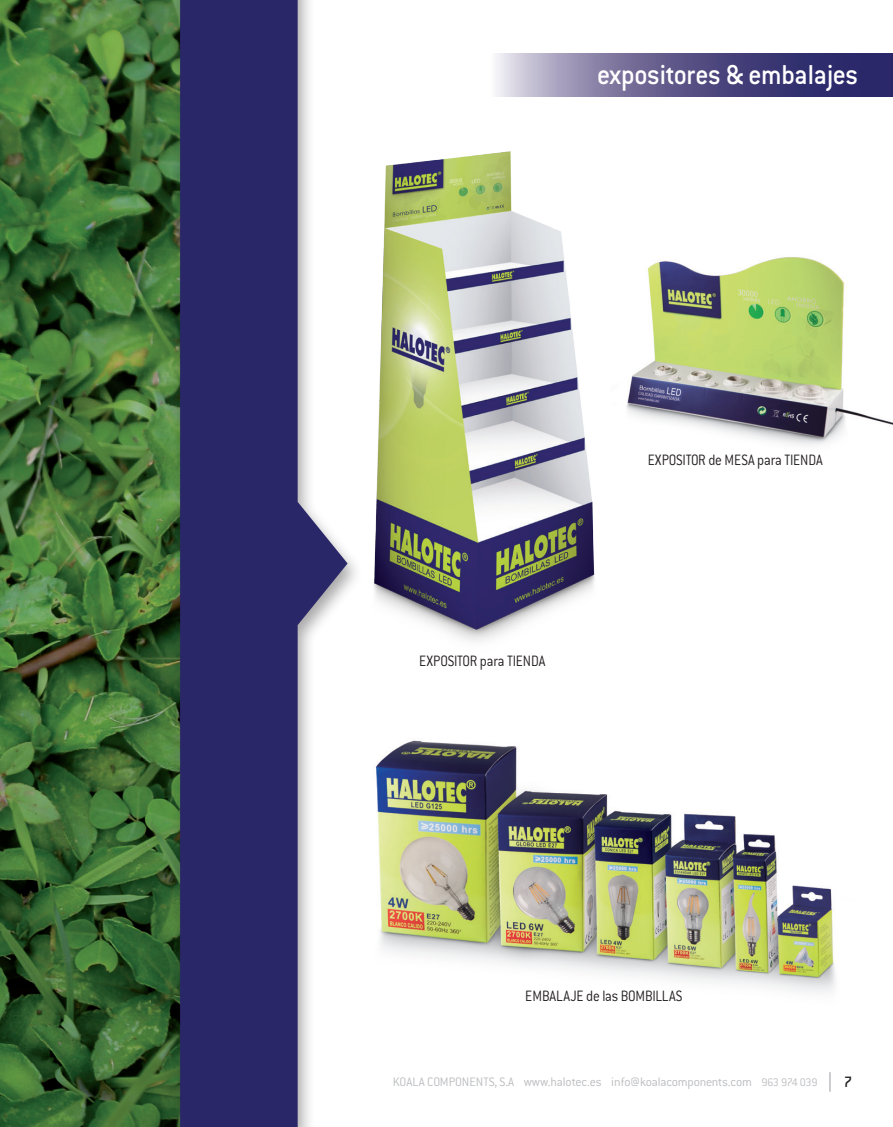
<style>
.page{position:relative;width:893px;height:1127px;background:#fff}
.page>*{position:absolute;margin:0;border:0;box-sizing:border-box;transform-origin:0 0}
.t1{font:500 30px "Conduit ITC";letter-spacing:-.015em;color:#fff;scale:.95 1}
.t2{font:300 16.5px "Conduit ITC";letter-spacing:-.01em;color:#231f20;scale:.9 1}
.t3{font:500 16.5px "Conduit ITC";color:#231f20}
.t4{font:300 13.5px "Conduit ITC";letter-spacing:-.015em;color:#bcbdc0}
.s1{font-size:12px}
</style>
<div class="page">
<svg style="left:829px;top:1072px;width:2px;height:19px"></svg>
<img style="left:376px;top:740px;width:459px;height:252px">
<img style="left:0;top:0;width:170px;height:1127px">
<svg style="left:496px;top:54px;width:397px;height:42px;background:#656090"></svg>
<div style="left:170px;top:0;width:194px;height:1127px;background:#231f20;opacity:.4"></div>
<svg style="left:180px;top:1px;width:168px;height:1126px;fill:#2a2769"></svg>
<hr style="left:77px;top:0;width:317px;height:1px;background:#fff">
<img style="left:270px;top:116px;width:325px;height:591px">
<img style="left:626px;top:257px;width:267px;height:188px">
<h1 class="t1" style="left:597px;top:58px;width:276px">expositores &amp; embalajes</h1>
<p class="t2" style="left:419px;top:652px;width:142px">EXPOSITOR para TIENDA</p>
<p class="t2" style="left:648px;top:451px;width:196px">EXPOSITOR de MESA para TIENDA</p>
<p class="t2" style="left:525px;top:987px;width:176px">EMBALAJE de las BOMBILLAS</p>
<p class="t4" style="left:393px;top:1074px;width:426px">KOALA COMPONENTS, S.A www.halotec.es info@koalacomponents.com <span class="s1">963 974 039</span></p>
<p class="t3" style="left:844px;top:1072px;width:10px">7</p>
</div>
